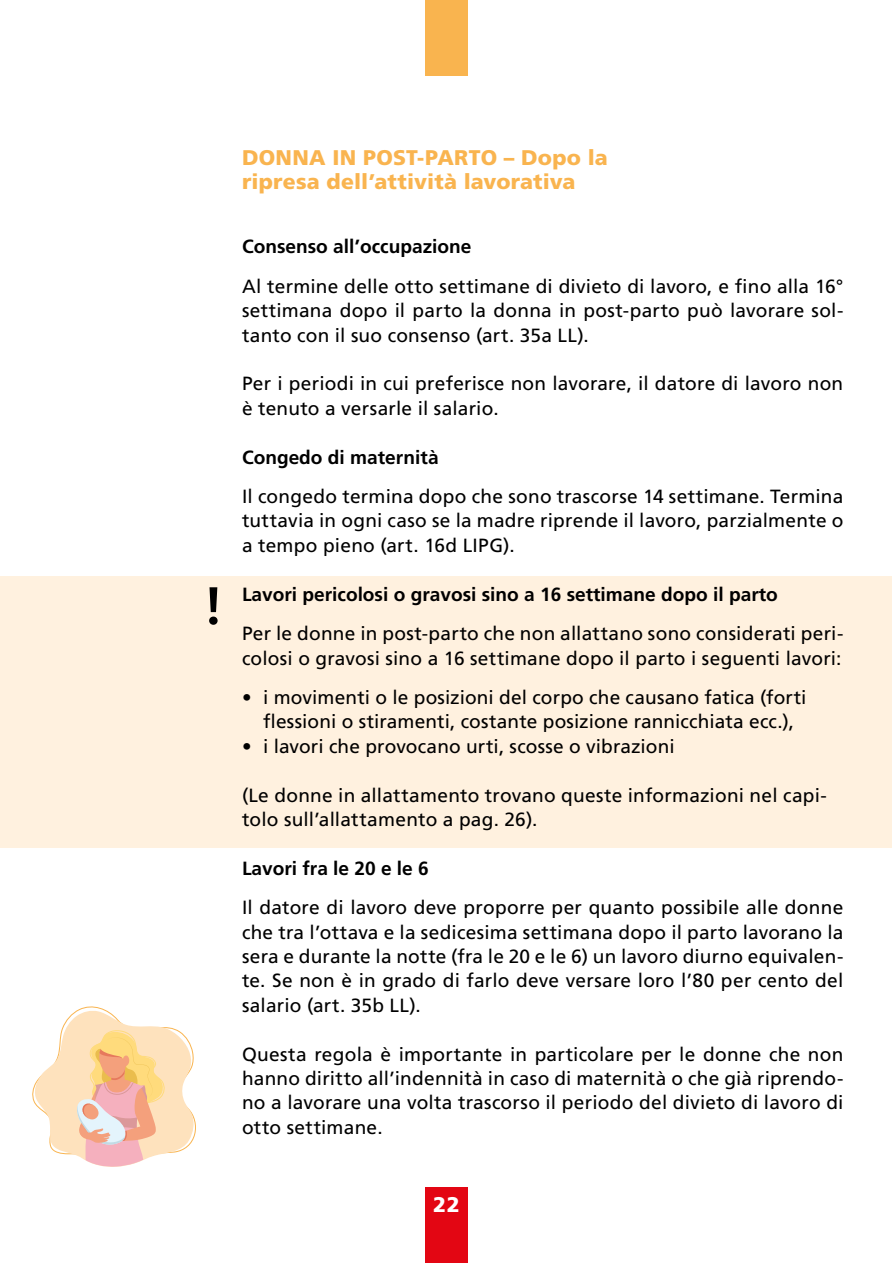
<style>
.page{position:relative;width:893px;height:1263px;background:#fff}
.page>*{position:absolute;margin:0;border:0;box-sizing:border-box;transform-origin:0 0}
.t1{font:900 21.15px/24.5px "Frutiger LT Pro";letter-spacing:.01em;color:#f9b44f}
.t2{font:900 21.15px "Frutiger LT Pro";color:#fff}
.t3{font:19.05px/24.5px "Frutiger LT Pro";letter-spacing:.01em;color:#000;text-align:justify}
.t4{font:700 19.05px "Frutiger LT Pro";color:#000}
</style>
<div class="page">
<div style="left:0;top:576px;width:891px;height:272px;background:#fff1df"></div>
<svg style="left:32px;top:1006px;width:164px;height:161px"></svg>
<div style="left:425px;top:0;width:43px;height:75px;background:#f9b44f"></div>
<div style="left:425px;top:1188px;width:43px;height:75px;background:#e30613"></div>
<svg style="left:209px;top:587px;width:9px;height:38px"></svg>
<p class="t1" style="left:242px;top:145px;width:367px">DONNA IN POST-PARTO – Dopo la ripresa dell’attività lavorativa</p>
<p class="t4" style="left:242px;top:236px;width:231px">Consenso all’occupazione</p>
<p class="t3" style="left:242px;top:274px;width:603px">Al termine delle otto settimane di divieto di lavoro, e fino alla 16° settimana dopo il parto la donna in post-parto può lavorare sol&shy;tanto con il suo consenso (art. 35a LL).</p>
<p class="t3" style="left:242px;top:372px;width:603px">Per i periodi in cui preferisce non lavorare, il datore di lavoro non è tenuto a versarle il salario.</p>
<p class="t4" style="left:242px;top:446px;width:198px">Congedo di maternità</p>
<p class="t3" style="left:242px;top:484px;width:603px">Il congedo termina dopo che sono trascorse 14 settimane. Termina tuttavia in ogni caso se la madre riprende il lavoro, parzialmente o a tempo pieno (art. 16d LIPG).</p>
<p class="t4" style="left:242px;top:583px;width:537px">Lavori pericolosi o gravosi sino a 16 settimane dopo il parto</p>
<p class="t3" style="left:242px;top:621px;width:603px">Per le donne in post-parto che non allattano sono considerati peri&shy;colosi o gravosi sino a 16 settimane dopo il parto i seguenti lavori:</p>
<p class="t3" style="left:242px;top:685px;width:566px;text-align:center">• i movimenti o le posizioni del corpo che causano fatica (forti flessioni o stiramenti, costante posizione rannicchiata ecc.),</p>
<p class="t3" style="left:242px;top:734px;width:434px">• i lavori che provocano urti, scosse o vibrazioni</p>
<p class="t3" style="left:242px;top:783px;width:586px">(Le donne in allattamento trovano queste informazioni nel capi&shy;tolo sull’allattamento a pag. 26).</p>
<p class="t4" style="left:242px;top:857px;width:188px">Lavori fra le 20 e le 6</p>
<p class="t3" style="left:242px;top:895px;width:603px">Il datore di lavoro deve proporre per quanto possibile alle donne che tra l’ottava e la sedicesima settimana dopo il parto lavorano la sera e durante la notte (fra le 20 e le 6) un lavoro diurno equivalen&shy;te. Se non è in grado di farlo deve versare loro l’80 per cento del salario (art. 35b LL).</p>
<p class="t3" style="left:242px;top:1042px;width:603px">Questa regola è importante in particolare per le donne che non hanno diritto all’indennità in caso di maternità o che già riprendo&shy;no a lavorare una volta trascorso il periodo del divieto di lavoro di otto settimane.</p>
<p class="t2" style="left:433px;top:1192px;width:28px">22</p>
</div>
